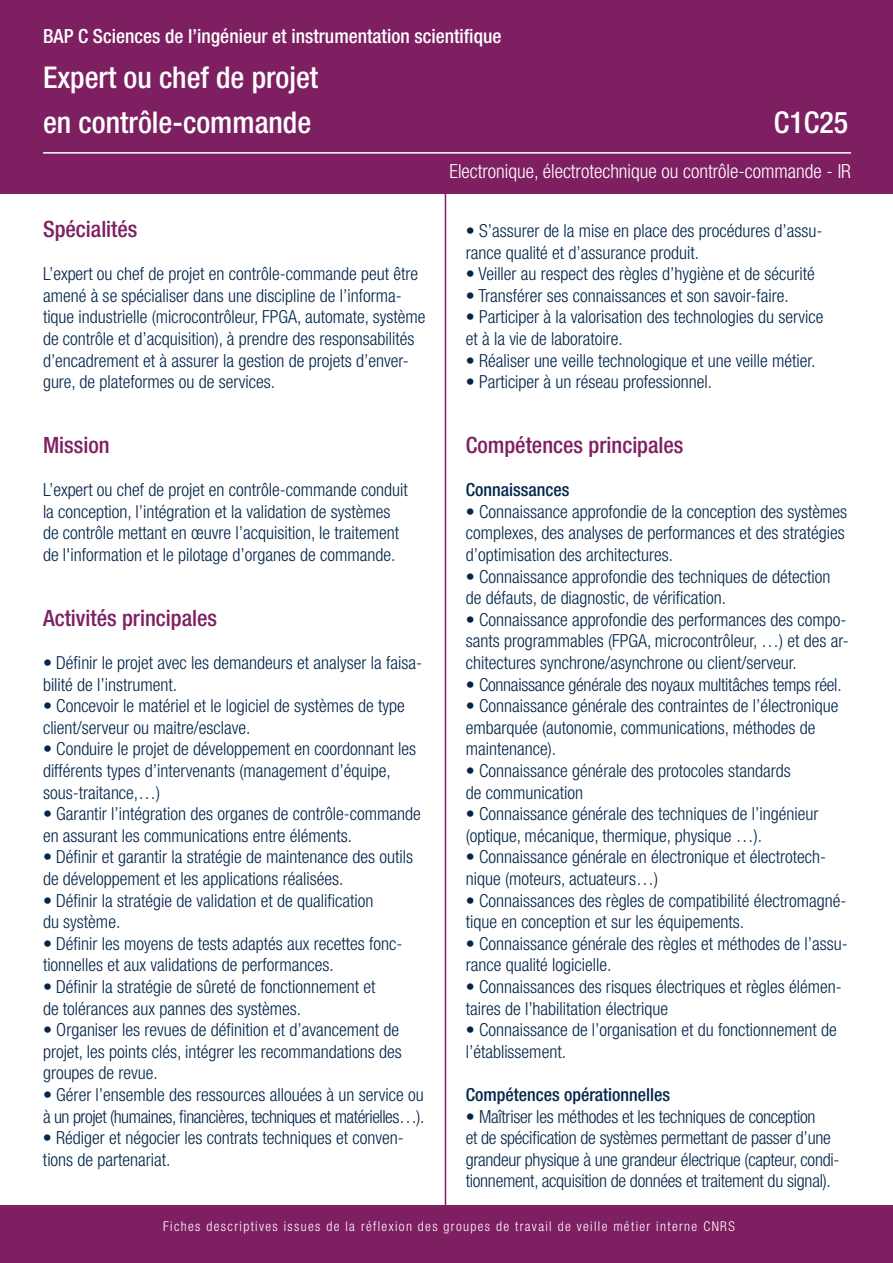
<style>
.page{position:relative;width:893px;height:1263px;background:#fff}
.page>*{position:absolute;margin:0;border:0;box-sizing:border-box;transform-origin:0 0}
.t1{font:500 condensed 30px/45px "Helvetica Neue LT Std";color:#fff}
.t2{font:500 condensed 22.5px "Helvetica Neue LT Std";color:#7e1f62}
.t3{font:500 condensed 19.5px "Helvetica Neue LT Std";color:#fff}
.t4{font:300 condensed 19.5px "Helvetica Neue LT Std";color:#fff}
.t5{font:300 condensed 18px/21.6px "Helvetica Neue LT Std";color:#04264b}
.t6{font:300 condensed 18px/21.6px "Helvetica Neue LT Std";letter-spacing:-.025em;color:#04264b}
.t7{font:500 condensed 18px "Helvetica Neue LT Std";color:#04264b}
.t8{font:300 condensed 13.5px "Helvetica Neue LT Std";letter-spacing:.1em;color:#fff}
</style>
<div class="page">
<hr style="left:445px;top:0;width:1px;height:1209px;background:#7e1f62">
<div style="left:0;top:0;width:893px;height:194px;background:#7e1f62"></div>
<hr style="left:43px;top:152px;width:808px;height:2px;background:#fff">
<div style="left:0;top:1205px;width:893px;height:58px;background:#7e1f62"></div>
<p class="t3" style="left:43px;top:29px;width:460px">BAP C Sciences de l’ingénieur et instrumentation scientifique</p>
<h1 class="t1" style="left:43px;top:57px;width:277px">Expert ou chef de projet en contrôle-commande</h1>
<h1 class="t1" style="left:774px;top:102px;width:76px">C1C25</h1>
<p class="t4" style="left:449px;top:164px;width:403px">Electronique, électrotechnique ou contrôle-commande - IR</p>
<p class="t2" style="left:43px;top:221px;width:96px">Spécialités</p>
<p class="t5" style="left:43px;top:264px;width:384px">L’expert ou chef de projet en contrôle-commande peut être amené à se spécialiser dans une discipline de l’informa&shy;tique industrielle (microcontrôleur, FPGA, automate, système de contrôle et d’acquisition), à prendre des responsabilités d’encadrement et à assurer la gestion de projets d’enver&shy;gure, de plateformes ou de services.</p>
<p class="t5" style="left:466px;top:221px;width:358px">• S’assurer de la mise en place des procédures d’assu&shy;rance qualité et d’assurance produit.</p>
<p class="t5" style="left:466px;top:264px;width:351px">• Veiller au respect des règles d’hygiène et de sécurité</p>
<p class="t5" style="left:466px;top:286px;width:325px">• Transférer ses connaissances et son savoir-faire.</p>
<p class="t5" style="left:466px;top:308px;width:359px">• Participer à la valorisation des technologies du service et à la vie de laboratoire.</p>
<p class="t5" style="left:466px;top:351px;width:351px">• Réaliser une veille technologique et une veille métier.</p>
<p class="t5" style="left:466px;top:372px;width:248px">• Participer à un réseau professionnel.</p>
<p class="t2" style="left:466px;top:437px;width:219px">Compétences principales</p>
<p class="t7" style="left:466px;top:483px;width:105px">Connaissances</p>
<p class="t5" style="left:466px;top:502px;width:383px">• Connaissance approfondie de la conception des systèmes complexes, des analyses de performances et des stratégies d’optimisation des architectures.</p>
<p class="t5" style="left:466px;top:567px;width:366px">• Connaissance approfondie des techniques de détection de défauts, de diagnostic, de vérification.</p>
<p class="t5" style="left:466px;top:610px;width:385px">• Connaissance approfondie des performances des compo&shy;sants programmables (FPGA, microcontrôleur, …) et des ar&shy;chitectures synchrone/asynchrone ou client/serveur.</p>
<p class="t5" style="left:466px;top:675px;width:377px">• Connaissance générale des noyaux multitâches temps réel.</p>
<p class="t5" style="left:466px;top:696px;width:374px">• Connaissance générale des contraintes de l’électronique embarquée (autonomie, communications, méthodes de maintenance).</p>
<p class="t5" style="left:466px;top:761px;width:327px">• Connaissance générale des protocoles standards de communication</p>
<p class="t5" style="left:466px;top:804px;width:354px">• Connaissance générale des techniques de l’ingénieur (optique, mécanique, thermique, physique …).</p>
<p class="t5" style="left:466px;top:848px;width:362px">• Connaissance générale en électronique et électrotech&shy;nique (moteurs, actuateurs…)</p>
<p class="t5" style="left:466px;top:891px;width:382px">• Connaissances des règles de compatibilité électromagné&shy;tique en conception et sur les équipements.</p>
<p class="t5" style="left:466px;top:934px;width:384px">• Connaissance générale des règles et méthodes de l’assu&shy;rance qualité logicielle.</p>
<p class="t5" style="left:466px;top:977px;width:378px">• Connaissances des risques électriques et règles élémen&shy;taires de l’habilitation électrique</p>
<p class="t5" style="left:466px;top:1020px;width:373px">• Connaissance de l’organisation et du fonctionnement de l’établissement.</p>
<p class="t7" style="left:466px;top:1088px;width:206px">Compétences opérationnelles</p>
<p class="t5" style="left:466px;top:1107px;width:375px">• Maîtriser les méthodes et les techniques de conception<br>et de spécification de systèmes permettant de passer d’une grandeur physique à une grandeur électrique (capteur, condi&shy;tionnement, acquisition de données et traitement du signal).</p>
<p class="t8" style="left:163px;top:1221px;width:573px">Fiches descriptives issues de la réflexion des groupes de travail de veille métier interne CNRS</p>
<p class="t2" style="left:43px;top:437px;width:68px">Mission</p>
<p class="t5" style="left:43px;top:480px;width:366px">L’expert ou chef de projet en contrôle-commande conduit la conception, l’intégration et la validation de systèmes de contrôle mettant en œuvre l’acquisition, le traitement de l'information et le pilotage d’organes de commande.</p>
<p class="t2" style="left:43px;top:610px;width:176px">Activités principales</p>
<p class="t5" style="left:43px;top:653px;width:381px">• Définir le projet avec les demandeurs et analyser la faisa&shy;bilité de l’instrument.</p>
<p class="t5" style="left:43px;top:696px;width:363px">• Concevoir le matériel et le logiciel de systèmes de type client/serveur ou maitre/esclave.</p>
<p class="t5" style="left:43px;top:740px;width:375px">• Conduire le projet de développement en coordonnant les différents types d’intervenants (management d’équipe, sous-traitance,…)</p>
<p class="t5" style="left:43px;top:804px;width:379px">• Garantir l’intégration des organes de contrôle-commande en assurant les communications entre éléments.</p>
<p class="t5" style="left:43px;top:848px;width:372px">• Définir et garantir la stratégie de maintenance des outils de développement et les applications réalisées.</p>
<p class="t5" style="left:43px;top:891px;width:332px">• Définir la stratégie de validation et de qualification du système.</p>
<p class="t5" style="left:43px;top:934px;width:361px">• Définir les moyens de tests adaptés aux recettes fonc&shy;tionnelles et aux validations de performances.</p>
<p class="t5" style="left:43px;top:977px;width:334px">• Définir la stratégie de sûreté de fonctionnement et de tolérances aux pannes des systèmes.</p>
<p class="t5" style="left:43px;top:1020px;width:360px">• Organiser les revues de définition et d’avancement de projet, les points clés, intégrer les recommandations des groupes de revue.</p>
<p class="t6" style="left:43px;top:1085px;width:383px">• Gérer l’ensemble des ressources allouées à un service ou à un projet (humaines, financières, techniques et matérielles…).</p>
<p class="t5" style="left:43px;top:1128px;width:362px">• Rédiger et négocier les contrats techniques et conven&shy;tions de partenariat.</p>
</div>
